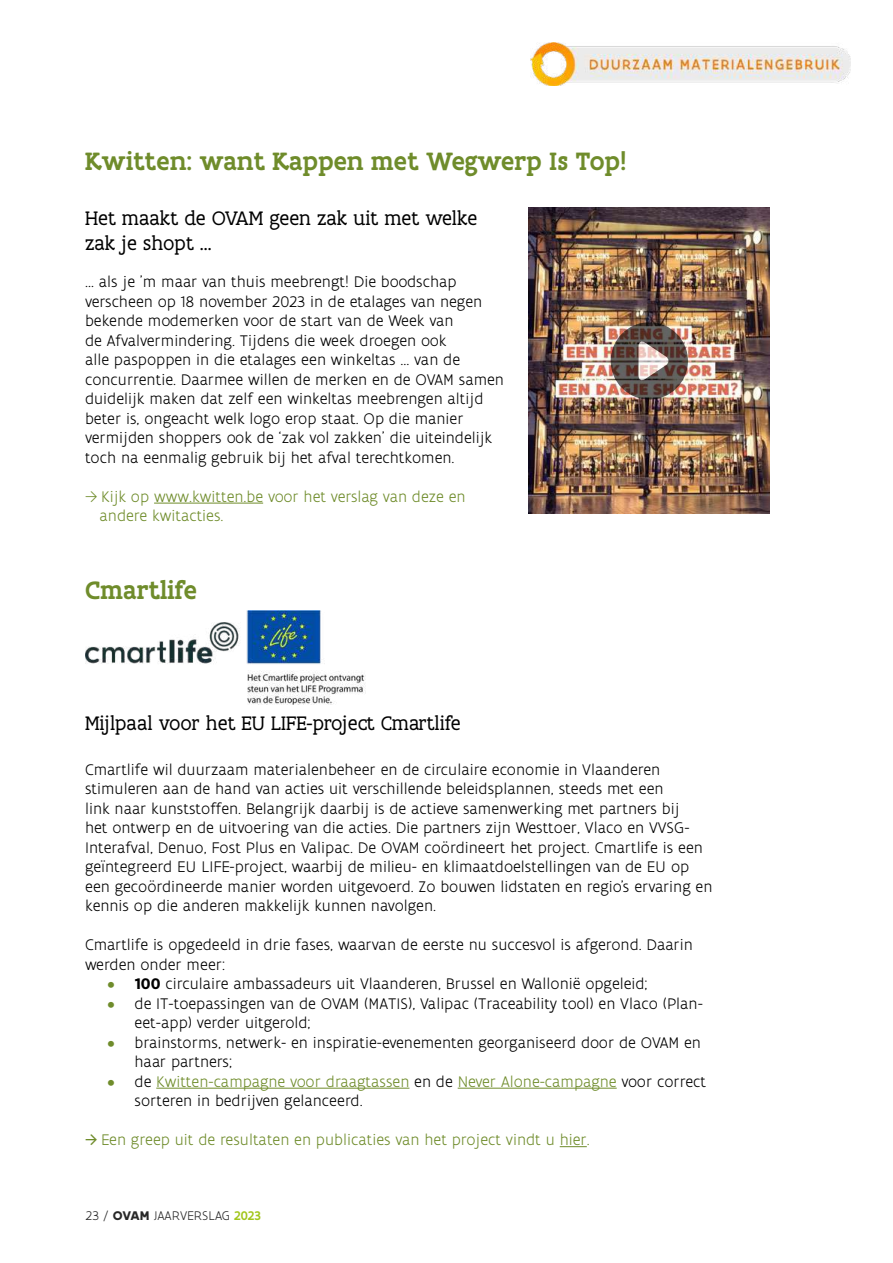
<style>
.page{position:relative;width:893px;height:1263px;background:#fff}
.page>*{position:absolute;margin:0;border:0;box-sizing:border-box;transform-origin:0 0}
.t1{font:500 27px "Flanders Art Serif";color:#6f8c2b}
.t2{font:21px/25.2px "Flanders Art Serif";color:#000}
.t3{font:300 16.5px/19.5px "Flanders Art Sans";color:#000}
.t4{font:300 16.5px/19.5px "Flanders Art Sans";color:#6f8c2b}
.t5{font:300 13.5px "Flanders Art Sans";color:#282828}
.s1{font-family:"Galano Grotesque"}
.s2{font-weight:700;color:#6f8c2b}
.s3{font-weight:700}
.s4{color:#000}
.s5{font-family:"Galano Grotesque";font-weight:400}
.s6{font-weight:500;color:#a2c61c}
</style>
<div class="page">
<hr style="left:154px;top:503px;width:109px;height:1px;background:#6f8c2b">
<hr style="left:156px;top:1088px;width:253px;height:1px;background:#6f8c2b">
<hr style="left:458px;top:1088px;width:159px;height:1px;background:#6f8c2b">
<svg style="left:560px;top:1146px;width:27px;height:1px"></svg>
<img style="left:529px;top:208px;width:241px;height:306px">
<img style="left:530px;top:43px;width:320px;height:42px">
<img style="left:85px;top:610px;width:281px;height:94px">
<svg style="left:611px;top:322px;width:77px;height:77px;background:#584842"></svg>
<svg style="left:638px;top:340px;width:31px;height:41px"></svg>
<h1 class="t1" style="left:85px;top:144px;width:543px">Kwitten: want Kappen met Wegwerp Is Top!</h1>
<p class="t2" style="left:85px;top:206px;width:394px">Het maakt de OVAM geen zak uit met welke zak je shopt …</p>
<p class="t3" style="left:85px;top:272px;width:420px">… als je ’m maar van thuis meebrengt! Die boodschap verscheen op 18 november 2023 in de etalages van negen bekende modemerken voor de start van de Week van<br>de Afvalvermindering. Tijdens die week droegen ook<br>alle paspoppen in die etalages een winkeltas … van de concurrentie. Daarmee willen de merken en de OVAM samen duidelijk maken dat zelf een winkeltas meebrengen altijd beter is, ongeacht welk logo erop staat. Op die manier vermijden shoppers ook de ‘zak vol zakken’ die uiteindelijk toch na eenmalig gebruik bij het afval terechtkomen.</p>
<p class="t4" style="left:100px;top:487px;width:367px;text-indent:-15px"><span class="s1">→</span> Kijk op www.kwitten.be voor het verslag van deze en andere kwitacties.</p>
<h1 class="t1" style="left:85px;top:573px;width:114px">Cmartlife</h1>
<p class="t2" style="left:85px;top:711px;width:377px">Mijlpaal voor het EU LIFE-project Cmartlife</p>
<p class="t3" style="left:85px;top:760px;width:629px">Cmartlife wil duurzaam materialenbeheer en de circulaire economie in Vlaanderen stimuleren aan de hand van acties uit verschillende beleidsplannen, steeds met een<br>link naar kunststoffen. Belangrijk daarbij is de actieve samenwerking met partners bij<br>het ontwerp en de uitvoering van die acties. Die partners zijn Westtoer, Vlaco en VVSG-Interafval, Denuo, Fost Plus en Valipac. De OVAM coördineert het project. Cmartlife is een geïntegreerd EU LIFE-project, waarbij de milieu- en klimaatdoelstellingen van de EU op een gecoördineerde manier worden uitgevoerd. Zo bouwen lidstaten en regio’s ervaring en kennis op die anderen makkelijk kunnen navolgen.</p>
<p class="t3" style="left:85px;top:935px;width:609px">Cmartlife is opgedeeld in drie fases, waarvan de eerste nu succesvol is afgerond. Daarin werden onder meer:</p>
<p class="t3" style="left:108px;top:974px;width:542px"><span class="s2">•</span> <span class="s3">100</span> circulaire ambassadeurs uit Vlaanderen, Brussel en Wallonië opgeleid;</p>
<p class="t3" style="left:135px;top:994px;width:570px;text-indent:-27px"><span class="s2">•</span> de IT-toepassingen van de OVAM (MATIS), Valipac (Traceability tool) en Vlaco (Plan&shy;eet-app) verder uitgerold;</p>
<p class="t3" style="left:135px;top:1033px;width:568px;text-indent:-27px"><span class="s2">•</span> brainstorms, netwerk- en inspiratie-evenementen georganiseerd door de OVAM en haar partners;</p>
<p class="t4" style="left:135px;top:1072px;width:573px;text-indent:-27px"><span class="s3">•</span> <span class="s4">de</span> Kwitten-campagne voor draagtassen <span class="s4">en de</span> Never Alone-campagne <span class="s4">voor correct sorteren in bedrijven gelanceerd.</span></p>
<p class="t4" style="left:85px;top:1130px;width:506px"><span class="s5">→</span> Een greep uit de resultaten en publicaties van het project vindt u hier.</p>
<p class="t5" style="left:86px;top:1208px;width:176px">23 / <span class="s3">OVAM</span> JAARVERSLAG <span class="s6">2023</span></p>
</div>
